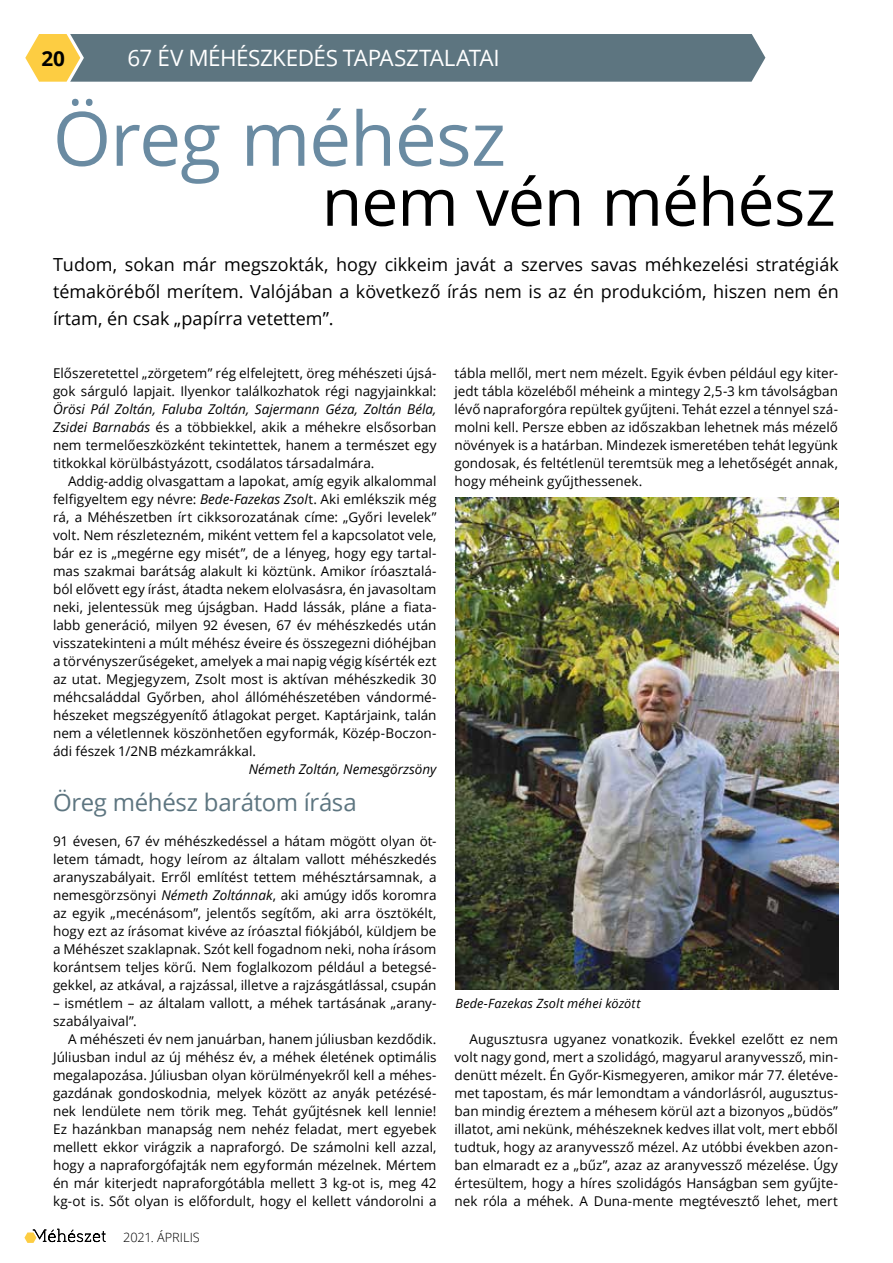
<style>
.page{position:relative;width:893px;height:1263px;background:#fff}
.page>*{position:absolute;margin:0;border:0;box-sizing:border-box;transform-origin:0 0}
.t1{font:75px "Open Sans";letter-spacing:-.015em;color:#6a8ba2}
.t2{font:66px "Open Sans";letter-spacing:-.015em;color:#000}
.t3{font:24px "Open Sans";letter-spacing:-.015em;color:#5d7580}
.t4{font:22.5px "Open Sans";letter-spacing:-.02em;color:#fff}
.t5{font:700 20.7px "Open Sans";color:#000}
.t6{font:18px/27px "Open Sans";color:#000;text-align:justify}
.t7{font:13.5px/18px "Open Sans";color:#000;text-align:justify}
.t8{font:italic 13.5px "Open Sans";color:#000}
.t9{font:italic 12.75px "Open Sans";letter-spacing:.01em;color:#000}
.t10{font:300 12.75px "Open Sans";letter-spacing:-.005em;color:#000}
.s1{font-style:italic}
</style>
<div class="page">
<svg style="left:25px;top:34px;width:740px;height:48px;background:#6a7e80"></svg>
<svg style="left:24px;top:1229px;width:82px;height:14px"></svg>
<img style="left:455px;top:497px;width:383px;height:492px">
<h3 class="t5" style="left:41px;top:44px;width:25px">20</h3>
<h3 class="t4" style="left:128px;top:42px;width:374px">67 ÉV MÉHÉSZKEDÉS TAPASZTALATAI</h3>
<h1 class="t1" style="left:53px;top:87px;width:455px">Öreg méhész</h1>
<h2 class="t2" style="left:322px;top:157px;width:516px">nem vén méhész</h2>
<h3 class="t6" style="left:53px;top:251px;width:787px">Tudom, sokan már megszokták, hogy cikkeim javát a szerves savas méhkezelési stratégiák témaköréből merítem. Valójában a következő írás nem is az én produkcióm, hiszen nem én írtam, én csak „papírra vetettem”.</h3>
<p class="t7" style="left:53px;top:364px;width:385px">Előszeretettel „zörgetem” rég elfelejtett, öreg méhészeti újsá&shy;gok sárguló lapjait. Ilyenkor találkozhatok régi nagyjainkkal:</p>
<p class="t7" style="left:53px;top:400px;width:385px"><span class="s1">Örösi Pál Zoltán, Faluba Zoltán, Sajermann Géza, Zoltán Béla, Zsidei Barnabás</span> és a többiekkel, akik a méhekre elsősorban nem termelőeszközként tekintettek, hanem a természet egy titkokkal körülbástyázott, csodálatos társadalmára.</p>
<p class="t7" style="left:53px;top:472px;width:385px;text-indent:15px">Addig-addig olvasgattam a lapokat, amíg egyik alkalommal felfigyeltem egy névre: <span class="s1">Bede-Fazekas Zsol</span>t. Aki emlékszik még rá, a Méhészetben írt cikksorozatának címe: „Győri levelek” volt. Nem részletezném, miként vettem fel a kapcsolatot vele, bár ez is „megérne egy misét”, de a lényeg, hogy egy tartal&shy;mas szakmai barátság alakult ki köztünk. Amikor íróasztalá&shy;ból elővett egy írást, átadta nekem elolvasásra, én javasoltam neki, jelentessük meg újságban. Hadd lássák, pláne a fiata&shy;labb generáció, milyen 92 évesen, 67 év méhészkedés után visszatekinteni a múlt méhész éveire és összegezni dióhéjban a törvényszerűségeket, amelyek a mai napig végig kísérték ezt az utat. Megjegyzem, Zsolt most is aktívan méhészkedik 30 méhcsaláddal Győrben, ahol állóméhészetében vándormé&shy;hészeket megszégyenítő átlagokat perget. Kaptárjaink, talán nem a véletlennek köszönhetően egyformák, Közép-Boczon&shy;ádi fészek 1/2NB mézkamrákkal.</p>
<p class="t8" style="left:249px;top:760px;width:189px">Németh Zoltán, Nemesgörzsöny</p>
<h3 class="t3" style="left:53px;top:786px;width:305px">Öreg méhész barátom írása</h3>
<p class="t7" style="left:53px;top:832px;width:385px">91 évesen, 67 év méhészkedéssel a hátam mögött olyan öt&shy;letem támadt, hogy leírom az általam vallott méhészkedés aranyszabályait. Erről említést tettem méhésztársamnak, a nemesgörzsönyi <span class="s1">Németh Zoltánnak</span>, aki amúgy idős koromra az egyik „mecénásom”, jelentős segítőm, aki arra ösztökélt, hogy ezt az írásomat kivéve az íróasztal fiókjából, küldjem be a Méhészet szaklapnak. Szót kell fogadnom neki, noha írásom korántsem teljes körű. Nem foglalkozom például a betegsé&shy;gekkel, az atkával, a rajzással, illetve a rajzásgátlással, csupán</p>
<p class="t7" style="left:53px;top:994px;width:385px">– ismétlem – az általam vallott, a méhek tartásának „arany&shy;szabályaival”.</p>
<p class="t7" style="left:53px;top:1030px;width:385px;text-indent:15px">A méhészeti év nem januárban, hanem júliusban kezdődik.<br>Júliusban indul az új méhész év, a méhek életének optimális megalapozása. Júliusban olyan körülményekről kell a méhes&shy;gazdának gondoskodnia, melyek között az anyák petézésé&shy;nek lendülete nem törik meg. Tehát gyűjtésnek kell lennie!<br>Ez hazánkban manapság nem nehéz feladat, mert egyebek mellett ekkor virágzik a napraforgó. De számolni kell azzal, hogy a napraforgófajták nem egyformán mézelnek. Mértem én már kiterjedt napraforgótábla mellett 3 kg-ot is, meg 42 kg-ot is. Sőt olyan is előfordult, hogy el kellett vándorolni a</p>
<p class="t7" style="left:454px;top:364px;width:385px">tábla mellől, mert nem mézelt. Egyik évben például egy kiter&shy;jedt tábla közeléből méheink a mintegy 2,5-3 km távolságban lévő napraforgóra repültek gyűjteni. Tehát ezzel a ténnyel szá&shy;molni kell. Persze ebben az időszakban lehetnek más mézelő növények is a határban. Mindezek ismeretében tehát legyünk gondosak, és feltétlenül teremtsük meg a lehetőségét annak, hogy méheink gyűjthessenek.</p>
<p class="t9" style="left:455px;top:995px;width:187px">Bede-Fazekas Zsolt méhei között</p>
<p class="t7" style="left:454px;top:1030px;width:385px;text-indent:15px">Augusztusra ugyanez vonatkozik. Évekkel ezelőtt ez nem volt nagy gond, mert a szolidágó, magyarul aranyvessző, min&shy;denütt mézelt. Én Győr-Kismegyeren, amikor már 77. életéve&shy;met tapostam, és már lemondtam a vándorlásról, augusztus&shy;ban mindig éreztem a méhesem körül azt a bizonyos „büdös” illatot, ami nekünk, méhészeknek kedves illat volt, mert ebből tudtuk, hogy az aranyvessző mézel. Az utóbbi években azon&shy;ban elmaradt ez a „bűz”, azaz az aranyvessző mézelése. Úgy értesültem, hogy a híres szolidágós Hanságban sem gyűjte&shy;nek róla a méhek. A Duna-mente megtévesztő lehet, mert</p>
<p class="t10" style="left:123px;top:1228px;width:78px">2021. ÁPRILIS</p>
</div>
